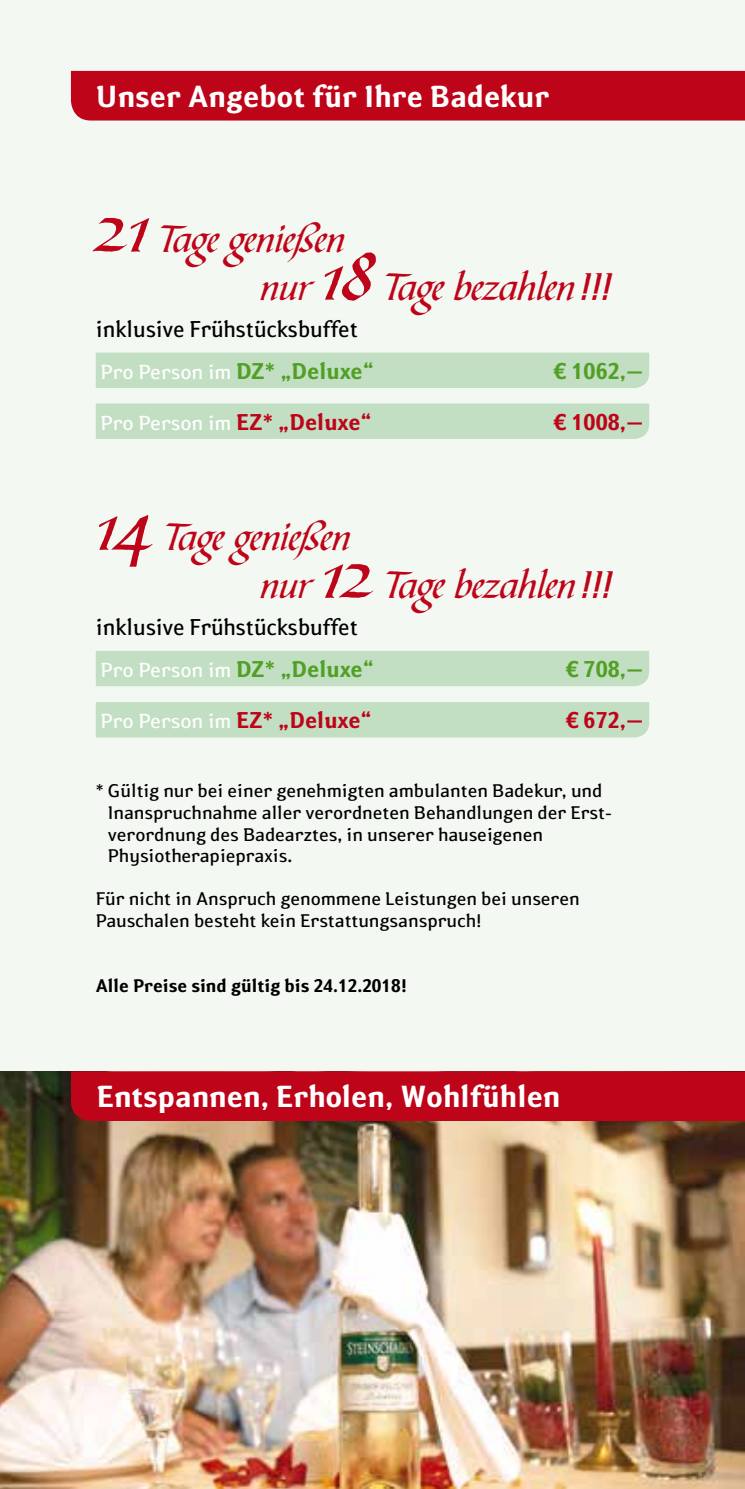
<style>
.page{position:relative;width:745px;height:1489px;background:#fff}
.page>*{position:absolute;margin:0;border:0;box-sizing:border-box;transform-origin:0 0}
.t1{font:40px/48px "Bible Script Std";color:#be0418}
.t2{font:700 30px "Bad Birnbach Susan";color:#fff}
.t3{font:22.5px "Bad Birnbach Susan";color:#000;scale:.95 1}
.t4{font:700 22.5px "Bad Birnbach Susan";color:#51a025}
.t5{font:700 22.5px "Bad Birnbach Susan";color:#be0418}
.t6{font:20px "Bad Birnbach Susan";color:#fff}
.t7{font:18px/21.5px "Bad Birnbach Susan";color:#000}
.t8{font:700 18px "Bad Birnbach Susan";color:#000}
.s1{font-size:75px}
.s2{font-weight:700;font-size:22.5px;color:#51a025}
.s3{font-weight:700;font-size:22.5px;color:#be0418}
</style>
<div class="page">
<div style="left:0;top:0;width:744px;height:1488px;background:#f3f8f2"></div>
<img style="left:0;top:1071px;width:744px;height:417px">
<div style="left:71px;top:1071px;width:673px;height:49px;background:#be0418"></div>
<div style="left:96px;top:352px;width:552px;height:36px;background:#c2dfc3"></div>
<div style="left:96px;top:403px;width:552px;height:36px;background:#c2dfc3"></div>
<div style="left:96px;top:650px;width:552px;height:36px;background:#c2dfc3"></div>
<div style="left:96px;top:702px;width:552px;height:35px;background:#c2dfc3"></div>
<div style="left:71px;top:71px;width:673px;height:49px;background:#be0418"></div>
<h2 class="t2" style="left:96px;top:77px;width:455px">Unser Angebot für Ihre Badekur</h2>
<h1 class="t1" style="left:260px;top:214px;width:352px;text-indent:-164px"><span class="s1">21</span> Tage genießen<br>nur <span class="s1">18</span> Tage bezahlen !!!</h1>
<p class="t3" style="left:96px;top:314px;width:277px">inklusive Frühstücksbuffet</p>
<p class="t6" style="left:100px;top:359px;width:275px">Pro Person im <span class="s2">DZ* „Deluxe“</span></p>
<p class="t4" style="left:554px;top:356px;width:91px">€ 1062,–</p>
<p class="t6" style="left:100px;top:410px;width:272px">Pro Person im <span class="s3">EZ* „Deluxe“</span></p>
<p class="t5" style="left:554px;top:407px;width:91px">€ 1008,–</p>
<h1 class="t1" style="left:260px;top:512px;width:353px;text-indent:-164px"><span class="s1">14</span> Tage genießen<br>nur <span class="s1">12</span> Tage bezahlen !!!</h1>
<p class="t3" style="left:96px;top:612px;width:277px">inklusive Frühstücksbuffet</p>
<p class="t6" style="left:100px;top:657px;width:275px">Pro Person im <span class="s2">DZ* „Deluxe“</span></p>
<p class="t4" style="left:566px;top:654px;width:79px">€ 708,–</p>
<p class="t6" style="left:100px;top:708px;width:272px">Pro Person im <span class="s3">EZ* „Deluxe“</span></p>
<p class="t5" style="left:566px;top:705px;width:79px">€ 672,–</p>
<p class="t7" style="left:108px;top:780px;width:505px;text-indent:-12px">* Gültig nur bei einer genehmigten ambulanten Badekur, und Inanspruchnahme aller verordneten Behandlungen der Erst&shy;verordnung des Badearztes, in unserer hauseigenen Physiotherapiepraxis.</p>
<p class="t7" style="left:96px;top:888px;width:485px">Für nicht in Anspruch genommene Leistungen bei unseren<br>Pauschalen besteht kein Erstattungsanspruch!</p>
<p class="t8" style="left:96px;top:973px;width:313px">Alle Preise sind gültig bis 24.12.2018!</p>
<h2 class="t2" style="left:96px;top:1076px;width:465px">Entspannen, Erholen, Wohlfühlen</h2>
</div>
